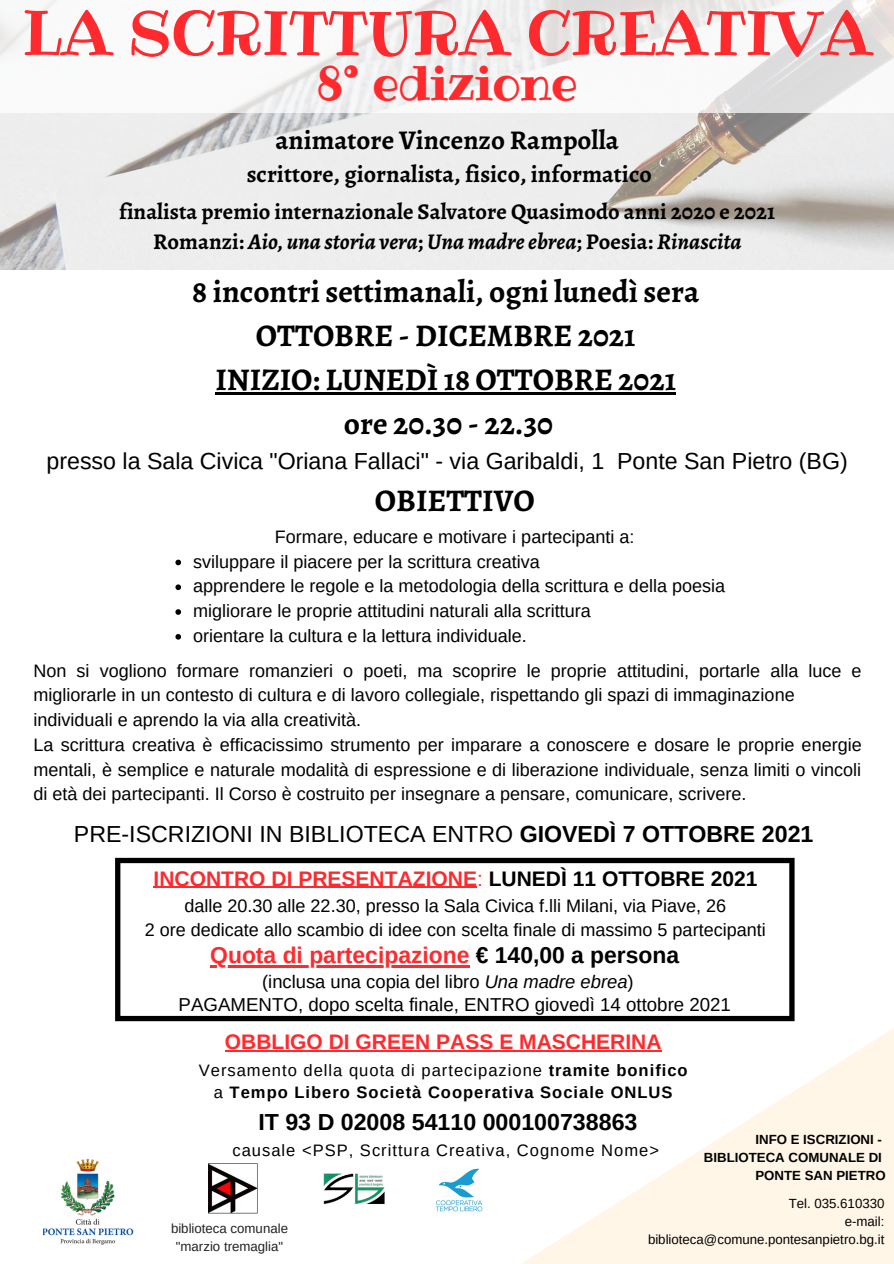
<style>
.page{position:relative;width:894px;height:1264px;background:#fff}
.page>*{position:absolute;margin:0;border:0;box-sizing:border-box;transform-origin:0 0}
.t1{font:61.5px "Ribeye";letter-spacing:-.02em;color:#ff2a2d}
.t2{font:48px "Ribeye";letter-spacing:-.02em;color:#ff2a2d}
.t3{font:700 31.5px "Alegreya";color:#000}
.t4{font:700 27px "Alegreya";color:#000}
.t5{font:700 24px "Alegreya";color:#000}
.t6{font:23.25px "Arimo";color:#000}
.t7{font:700 23.25px "Arimo";color:#000}
.t8{font:700 22.8px "Arimo";color:#ff2a2d}
.t9{font:700 22.5px "Alegreya";color:#000}
.t10{font:italic 700 22.5px "Alegreya";color:#000}
.t11{font:700 21px "Arimo";color:#ff2a2d}
.t12{font:18.75px "Arimo";color:#000}
.t13{font:18.3px "Arimo";color:#000}
.t14{font:18px/24.8px "Arimo";color:#000}
.t15{font:16.5px "Arimo";letter-spacing:.06em;color:#000}
.t16{font:700 16.5px "Arimo";letter-spacing:.06em;color:#000}
.t17{font:13.2px/18px "Arimo";color:#000;text-align:right}
.t18{font:700 13.2px "Arimo";color:#000}
.t19{font:13.2px "Arimo";color:#222}
.s1{font-style:normal}
.s2{font-weight:700}
.s3{font-weight:400}
.s4{color:#000}
.s5{font-style:italic}
</style>
<div class="page">
<img style="left:0;top:113px;width:893px;height:157px">
<img style="left:323px;top:1173px;width:60px;height:31px">
<svg style="left:383px;top:857px;width:510px;height:406px"></svg>
<svg style="left:115px;top:857px;width:679px;height:164px"></svg>
<svg style="left:0;top:0;width:893px;height:113px"></svg>
<img style="left:208px;top:1163px;width:49px;height:50px">
<img style="left:428px;top:1159px;width:61px;height:61px">
<img style="left:43px;top:1158px;width:90px;height:87px">
<hr style="left:210px;top:965px;width:259px;height:2px;background:#ff2a2d">
<hr style="left:215px;top:392px;width:460px;height:3px;background:#000">
<svg style="left:175px;top:559px;width:6px;height:6px"></svg>
<svg style="left:175px;top:584px;width:6px;height:6px"></svg>
<svg style="left:175px;top:609px;width:6px;height:6px"></svg>
<svg style="left:175px;top:634px;width:6px;height:5px"></svg>
<hr style="left:159px;top:886px;width:318px;height:1px;background:#ff2a2d">
<hr style="left:225px;top:1050px;width:436px;height:1px;background:#ff2a2d">
<p class="t1" style="left:22px;top:-9px;width:850px">LA SCRITTURA CREATIVA</p>
<p class="t2" style="left:316px;top:50px;width:263px">8° edizione</p>
<p class="t4" style="left:275px;top:122px;width:345px">animatore Vincenzo Rampolla</p>
<p class="t5" style="left:247px;top:157px;width:406px">scrittore, giornalista, fisico, informatico</p>
<p class="t9" style="left:119px;top:196px;width:657px">finalista premio internazionale Salvatore Quasimodo anni 2020 e 2021</p>
<p class="t10" style="left:153px;top:226px;width:589px"><span class="s1">Romanzi:</span> Aio, una storia vera<span class="s1">;</span> Una madreebrea<span class="s1">; Poesia:</span> Rinascita</p>
<p class="t3" style="left:192px;top:270px;width:508px">8 incontri settimanali, ogni lunedì sera</p>
<p class="t3" style="left:256px;top:314px;width:381px">OTTOBRE - DICEMBRE 2021</p>
<p class="t3" style="left:215px;top:358px;width:462px">INIZIO: LUNEDÌ 18 OTTOBRE 2021</p>
<p class="t3" style="left:344px;top:402px;width:211px">ore 20.30 - 22.30</p>
<p class="t6" style="left:46px;top:448px;width:802px">presso la Sala Civica "Oriana Fallaci" - via Garibaldi, 1 Ponte San Pietro (BG)</p>
<p class="t3" style="left:375px;top:479px;width:161px">OBIETTIVO</p>
<p class="t14" style="left:275px;top:524px;width:361px">Formare, educare e motivare i partecipanti a:</p>
<p class="t14" style="left:193px;top:549px;width:348px">sviluppare il piacere per la scrittura creativa</p>
<p class="t14" style="left:193px;top:573px;width:533px">apprendere le regole e la metodologia della scrittura e della poesia</p>
<p class="t14" style="left:193px;top:598px;width:399px">migliorare le proprie attitudini naturali alla scrittura</p>
<p class="t14" style="left:193px;top:623px;width:335px">orientare la cultura e la lettura individuale.</p>
<p class="t14" style="left:34px;top:658px;width:829px">Non si vogliono formare romanzieri o poeti, ma scoprire le proprie attitudini, portarle alla luce e migliorarle in un contesto di cultura e di lavoro collegiale, rispettando gli spazi di immaginazione</p>
<p class="t14" style="left:34px;top:707px;width:329px">individuali e aprendo la via alla creatività.</p>
<p class="t14" style="left:34px;top:732px;width:829px;text-align:justify">La scrittura creativa è efficacissimo strumento per imparare a conoscere e dosare le proprie energie mentali, è semplice e naturale modalità di espressione e di liberazione individuale, senza limiti o vincoli di età dei partecipanti. Il Corso è costruito per insegnare a pensare, comunicare, scrivere.</p>
<p class="t6" style="left:74px;top:820px;width:740px">PRE-ISCRIZIONI IN BIBLIOTECA ENTRO <span class="s2">GIOVEDÌ 7 OTTOBRE 2021</span></p>
<p class="t11" style="left:153px;top:866px;width:605px">INCONTRO DI PRESENTAZIONE<span class="s3">:</span> <span class="s4">LUNEDÌ 11 OTTOBRE 2021</span></p>
<p class="t14" style="left:184px;top:892px;width:543px">dalle 20.30 alle 22.30, presso la Sala Civica f.lli Milani, via Piave, 26</p>
<p class="t14" style="left:145px;top:917px;width:622px">2 ore dedicate allo scambio di idee con scelta finale di massimo 5 partecipanti</p>
<p class="t8" style="left:210px;top:942px;width:470px">Quota di partecipazione <span class="s4">€ 140,00 a persona</span></p>
<p class="t13" style="left:262px;top:970px;width:373px">(inclusa una copia del libro <span class="s5">Una madre ebrea</span>)</p>
<p class="t12" style="left:178px;top:994px;width:553px">PAGAMENTO, dopo scelta finale, ENTRO giovedì 14 ottobre 2021</p>
<p class="t11" style="left:225px;top:1030px;width:438px">OBBLIGO DI GREEN PASS E MASCHERINA</p>
<p class="t15" style="left:199px;top:1060px;width:490px">Versamento della quota di partecipazione <span class="s2">tramite bonifico</span></p>
<p class="t16" style="left:214px;top:1083px;width:460px"><span class="s3">a</span> Tempo Libero Società Cooperativa Sociale ONLUS</p>
<p class="t7" style="left:258px;top:1109px;width:380px">IT 93 D 02008 54110 000100738863</p>
<p class="t15" style="left:232px;top:1140px;width:428px">causale &lt;PSP, Scrittura Creativa, Cognome Nome&gt;</p>
<p class="t18" style="left:755px;top:1131px;width:128px">INFO E ISCRIZIONI -</p>
<p class="t18" style="left:703px;top:1149px;width:179px">BIBLIOTECA COMUNALE DI</p>
<p class="t18" style="left:755px;top:1167px;width:132px">PONTE SAN PIETRO</p>
<p class="t19" style="left:171px;top:1221px;width:118px">biblioteca comunale</p>
<p class="t19" style="left:176px;top:1239px;width:109px">"marzio tremaglia"</p>
<p class="t17" style="left:788px;top:1193px;width:97px">Tel. 035.610330</p>
<p class="t17" style="left:647px;top:1211px;width:238px">e-mail: biblioteca@comune.pontesanpietro.bg.it</p>
</div>
